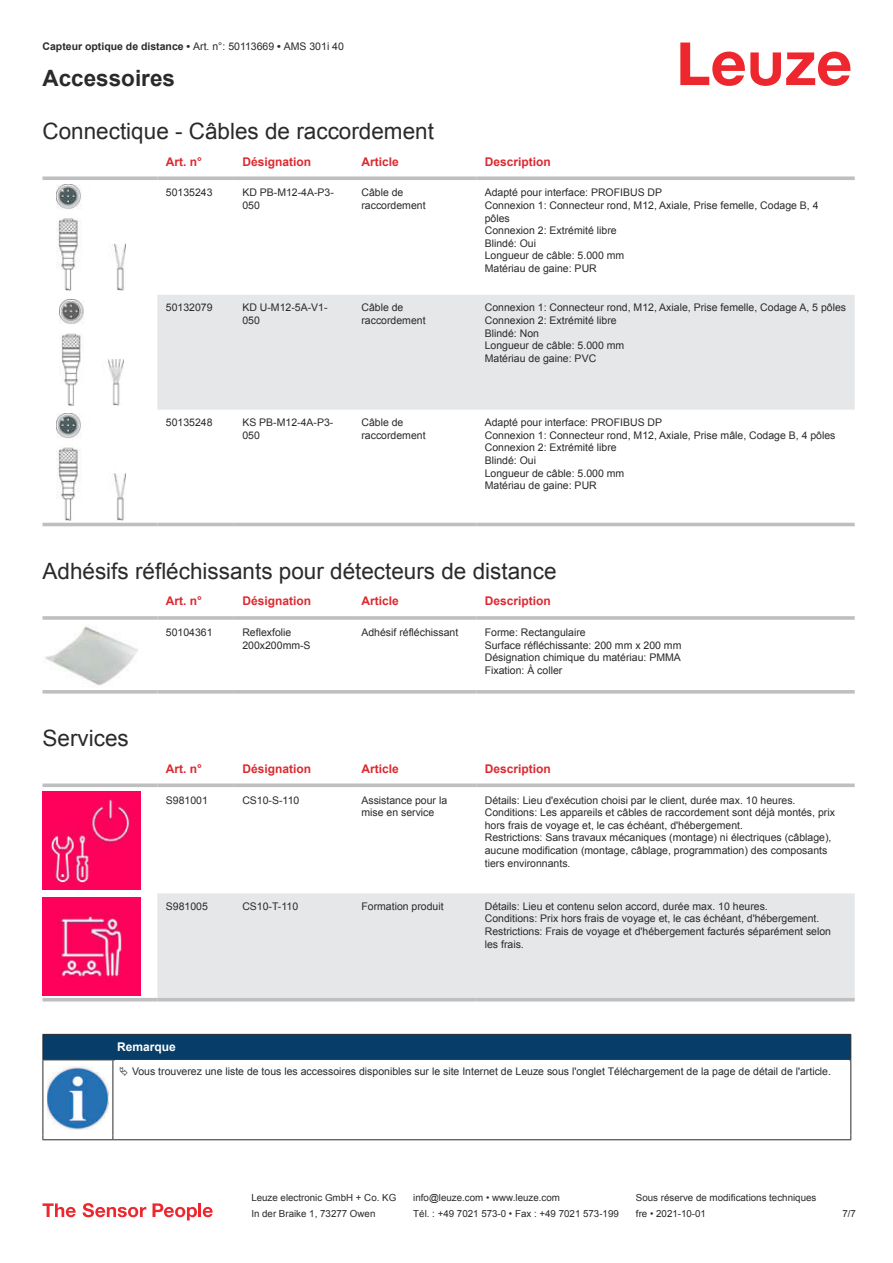
<style>
.page{position:relative;width:893px;height:1263px;background:#fff}
.page>*{position:absolute;margin:0;border:0;box-sizing:border-box;transform-origin:0 0}
.t1{font:22.5px "Arial";color:#2b292a}
.t2{font:700 22.5px "Arial";color:#2b292a}
.t3{font:700 12px "Arial";color:#db2a30}
.t4{font:700 12px "Arial";color:#fff}
.t5{font:10.5px/12.6px "Arial";color:#2b292a}
.t6{font:700 10.5px "Arial";color:#2b292a}
.t7{font:9.75px "Arial";color:#2b292a}
.s1{font-weight:400}
</style>
<div class="page">
<svg style="left:680px;top:43px;width:170px;height:43px"></svg>
<svg style="left:43px;top:190px;width:812px;height:337px"></svg>
<div style="left:157px;top:295px;width:698px;height:115px;background:#e6e7e9"></div>
<svg style="left:43px;top:176px;width:114px;height:4px"></svg>
<svg style="left:157px;top:176px;width:77px;height:4px"></svg>
<svg style="left:234px;top:176px;width:119px;height:4px"></svg>
<svg style="left:353px;top:176px;width:123px;height:4px"></svg>
<svg style="left:476px;top:176px;width:379px;height:4px;background:#c4c6c8"></svg>
<hr style="left:43px;top:523px;width:114px;height:3px;background:#bdbfc1">
<hr style="left:157px;top:523px;width:77px;height:3px;background:#bdbfc1">
<hr style="left:234px;top:523px;width:119px;height:3px;background:#bdbfc1">
<hr style="left:353px;top:523px;width:123px;height:3px;background:#bdbfc1">
<hr style="left:476px;top:523px;width:379px;height:3px;background:#bdbfc1">
<img style="left:57px;top:184px;width:69px;height:107px">
<img style="left:59px;top:299px;width:65px;height:106px">
<img style="left:57px;top:414px;width:69px;height:106px">
<hr style="left:43px;top:616px;width:114px;height:4px;background:#bdbfc1">
<hr style="left:157px;top:616px;width:77px;height:4px;background:#c8cacb">
<hr style="left:234px;top:616px;width:119px;height:4px;background:#c3c5c6">
<hr style="left:353px;top:616px;width:123px;height:4px;background:#bdbfc1">
<hr style="left:476px;top:616px;width:379px;height:4px;background:#c8cacb">
<svg style="left:43px;top:690px;width:114px;height:4px"></svg>
<svg style="left:157px;top:690px;width:77px;height:4px"></svg>
<svg style="left:234px;top:690px;width:119px;height:4px"></svg>
<svg style="left:353px;top:690px;width:123px;height:4px"></svg>
<svg style="left:476px;top:690px;width:379px;height:4px;background:#c3c5c7"></svg>
<img style="left:45px;top:624px;width:93px;height:63px">
<svg style="left:43px;top:791px;width:812px;height:211px"></svg>
<div style="left:157px;top:893px;width:698px;height:105px;background:#e6e7e9"></div>
<svg style="left:43px;top:783px;width:114px;height:4px"></svg>
<svg style="left:157px;top:783px;width:77px;height:4px"></svg>
<svg style="left:234px;top:783px;width:119px;height:4px"></svg>
<svg style="left:353px;top:783px;width:123px;height:4px"></svg>
<svg style="left:476px;top:783px;width:379px;height:4px;background:#c5c7c8"></svg>
<hr style="left:43px;top:998px;width:114px;height:3px;background:#bdbfc1">
<hr style="left:157px;top:998px;width:77px;height:3px;background:#bdbfc1">
<hr style="left:234px;top:998px;width:119px;height:3px;background:#bdbfc1">
<hr style="left:353px;top:998px;width:123px;height:3px;background:#bdbfc1">
<hr style="left:476px;top:998px;width:379px;height:3px;background:#bdbfc1">
<img style="left:43px;top:791px;width:97px;height:98px">
<img style="left:43px;top:898px;width:97px;height:97px">
<div style="left:43px;top:1034px;width:808px;height:26px;background:#063d69"></div>
<hr style="left:113px;top:1059px;width:738px;height:1px;background:#2b292a">
<hr style="left:43px;top:1060px;width:1px;height:75px;background:#2b292a">
<hr style="left:113px;top:1060px;width:1px;height:75px;background:#2b292a">
<hr style="left:850px;top:1060px;width:1px;height:75px;background:#2b292a">
<hr style="left:43px;top:1139px;width:70px;height:1px;background:#2b292a">
<hr style="left:113px;top:1139px;width:738px;height:1px;background:#2b292a">
<img style="left:47px;top:1066px;width:61px;height:63px">
<svg style="left:43px;top:1203px;width:33px;height:14px"></svg>
<svg style="left:83px;top:1203px;width:63px;height:14px"></svg>
<svg style="left:153px;top:1203px;width:44px;height:17px"></svg>
<hr style="left:198px;top:1203px;width:3px;height:14px;background:#ed272d">
<svg style="left:203px;top:1207px;width:10px;height:10px"></svg>
<p class="t6" style="left:43px;top:43px;width:303px">Capteur optique de distance • <span class="s1">Art. n°: 50113669</span> • <span class="s1">AMS 301i 40</span></p>
<h1 class="t2" style="left:43px;top:70px;width:134px">Accessoires</h1>
<h1 class="t1" style="left:43px;top:123px;width:393px">Connectique - Câbles de raccordement</h1>
<p class="t3" style="left:166px;top:157px;width:38px">Art. n°</p>
<p class="t3" style="left:242px;top:157px;width:70px">Désignation</p>
<p class="t3" style="left:361px;top:157px;width:39px">Article</p>
<p class="t3" style="left:485px;top:157px;width:68px">Description</p>
<p class="t5" style="left:166px;top:187px;width:48px">50135243</p>
<p class="t5" style="left:242px;top:187px;width:93px">KD PB-M12-4A-P3-<br>050</p>
<p class="t5" style="left:361px;top:187px;width:66px">Câble de raccordement</p>
<p class="t5" style="left:485px;top:187px;width:335px">Adapté pour interface: PROFIBUS DP<br>Connexion 1: Connecteur rond, M12, Axiale, Prise femelle, Codage B, 4 pôles<br>Connexion 2: Extrémité libre<br>Blindé: Oui<br>Longueur de câble: 5.000 mm<br>Matériau de gaine: PUR</p>
<p class="t5" style="left:166px;top:302px;width:48px">50132079</p>
<p class="t5" style="left:242px;top:302px;width:87px">KD U-M12-5A-V1-<br>050</p>
<p class="t5" style="left:361px;top:302px;width:66px">Câble de raccordement</p>
<p class="t5" style="left:485px;top:302px;width:363px">Connexion 1: Connecteur rond, M12, Axiale, Prise femelle, Codage A, 5 pôles Connexion 2: Extrémité libre<br>Blindé: Non<br>Longueur de câble: 5.000 mm<br>Matériau de gaine: PVC</p>
<p class="t5" style="left:166px;top:417px;width:48px">50135248</p>
<p class="t5" style="left:242px;top:417px;width:93px">KS PB-M12-4A-P3-<br>050</p>
<p class="t5" style="left:361px;top:417px;width:66px">Câble de raccordement</p>
<p class="t5" style="left:485px;top:417px;width:352px">Adapté pour interface: PROFIBUS DP<br>Connexion 1: Connecteur rond, M12, Axiale, Prise mâle, Codage B, 4 pôles Connexion 2: Extrémité libre<br>Blindé: Oui<br>Longueur de câble: 5.000 mm<br>Matériau de gaine: PUR</p>
<h1 class="t1" style="left:43px;top:563px;width:515px">Adhésifs réfléchissants pour détecteurs de distance</h1>
<p class="t3" style="left:166px;top:597px;width:38px">Art. n°</p>
<p class="t3" style="left:242px;top:597px;width:70px">Désignation</p>
<p class="t3" style="left:361px;top:597px;width:39px">Article</p>
<p class="t3" style="left:485px;top:597px;width:68px">Description</p>
<p class="t5" style="left:166px;top:627px;width:48px">50104361</p>
<p class="t5" style="left:242px;top:627px;width:70px">Reflexfolie<br>200x200mm-S</p>
<p class="t5" style="left:361px;top:627px;width:98px">Adhésif réfléchissant</p>
<p class="t5" style="left:485px;top:627px;width:198px">Forme: Rectangulaire<br>Surface réfléchissante: 200 mm x 200 mm<br>Désignation chimique du matériau: PMMA<br>Fixation: À coller</p>
<h1 class="t1" style="left:43px;top:730px;width:88px">Services</h1>
<p class="t3" style="left:166px;top:764px;width:38px">Art. n°</p>
<p class="t3" style="left:242px;top:764px;width:70px">Désignation</p>
<p class="t3" style="left:361px;top:764px;width:39px">Article</p>
<p class="t3" style="left:485px;top:764px;width:68px">Description</p>
<p class="t5" style="left:166px;top:794px;width:44px">S981001</p>
<p class="t5" style="left:242px;top:794px;width:58px">CS10-S-110</p>
<p class="t5" style="left:361px;top:794px;width:87px">Assistance pour la mise en service</p>
<p class="t5" style="left:485px;top:794px;width:352px">Détails: Lieu d'exécution choisi par le client, durée max. 10 heures.<br>Conditions: Les appareils et câbles de raccordement sont déjà montés, prix hors frais de voyage et, le cas échéant, d'hébergement.<br>Restrictions: Sans travaux mécaniques (montage) ni électriques (câblage), aucune modification (montage, câblage, programmation) des composants tiers environnants.</p>
<p class="t5" style="left:166px;top:901px;width:44px">S981005</p>
<p class="t5" style="left:242px;top:901px;width:57px">CS10-T-110</p>
<p class="t5" style="left:361px;top:901px;width:84px">Formation produit</p>
<p class="t5" style="left:485px;top:901px;width:348px">Détails: Lieu et contenu selon accord, durée max. 10 heures.<br>Conditions: Prix hors frais de voyage et, le cas échéant, d'hébergement.<br>Restrictions: Frais de voyage et d'hébergement facturés séparément selon les frais.</p>
<p class="t4" style="left:117px;top:1042px;width:60px">Remarque</p>
<p class="t5" style="left:132px;top:1065px;width:700px">Vous trouverez une liste de tous les accessoires disponibles sur le site Internet de Leuze sous l'onglet Téléchargement de la page de détail de l'article.</p>
<p class="t7" style="left:251px;top:1194px;width:146px">Leuze electronic GmbH + Co. KG</p>
<p class="t7" style="left:413px;top:1194px;width:148px">info@leuze.com • www.leuze.com</p>
<p class="t7" style="left:636px;top:1194px;width:182px">Sous réserve de modifications techniques</p>
<p class="t7" style="left:251px;top:1210px;width:126px">In der Braike 1, 73277 Owen</p>
<p class="t7" style="left:413px;top:1210px;width:207px">Tél. : +49 7021 573-0 • Fax : +49 7021 573-199</p>
<p class="t7" style="left:636px;top:1210px;width:72px">fre • 2021-10-01</p>
<p class="t7" style="left:842px;top:1210px;width:15px">7 /7</p>
</div>
